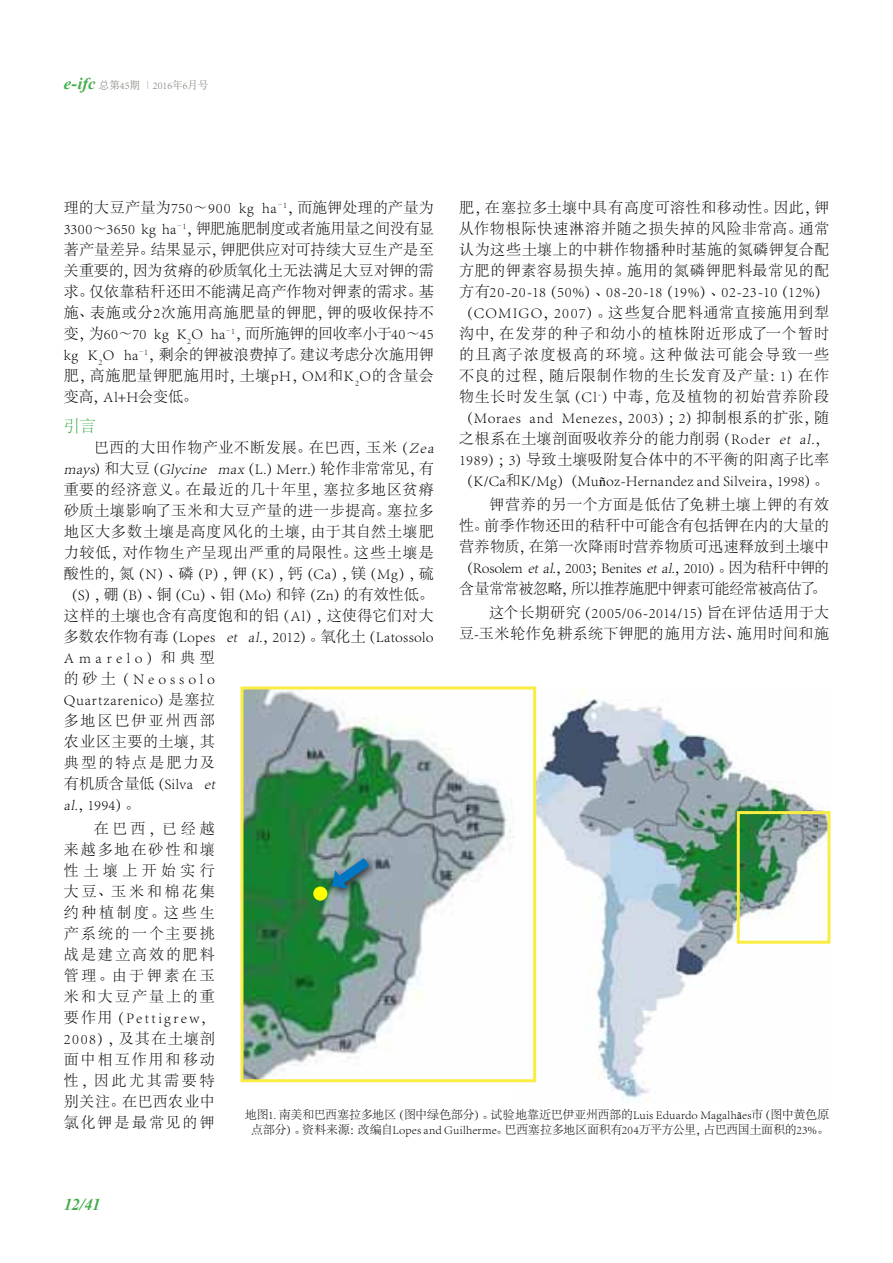
<style>
.page{position:relative;width:893px;height:1263px;background:#fff}
.page>*{position:absolute;margin:0;border:0;box-sizing:border-box;transform-origin:0 0}
.t1{font:italic 700 16.5px "Times New Roman";color:#41ad49}
.t2{font:300 16.5px "Adobe Song Std";color:#41ad49}
.t3{font:300 15px/21px "Adobe Song Std";letter-spacing:.035em;color:#000;text-align:justify}
.t4{font:300 12px/14.4px "Adobe Song Std";letter-spacing:-.005em;color:#000;text-align:center}
.t5{font:300 10.5px "Adobe Song Std";color:#746f68}
.s1{font-family:"Times New Roman";font-weight:700;font-style:italic;font-size:16.5px;color:#41ad49}
.s2{font-style:italic}
.s3{font-family:"Times New Roman";font-weight:400;font-size:13.5px}
.s4{font-family:"Times New Roman";font-weight:400;font-size:10.5px}
</style>
<div class="page">
<img style="left:519px;top:688px;width:307px;height:414px">
<img style="left:244px;top:690px;width:288px;height:388px">
<div style="left:240px;top:686px;width:296px;height:396px;border:3px solid #f9ed44"></div>
<div style="left:737px;top:811px;width:93px;height:133px;border:3px solid #f9ed44"></div>
<div style="left:313px;top:886px;width:14px;height:15px;background:#ff0;border-radius:50%"></div>
<div style="left:326px;top:853px;width:53px;height:45px;background:#000;opacity:.75"></div>
<svg style="left:327px;top:849px;width:52px;height:44px;background:#658d98"></svg>
<p class="t5" style="left:64px;top:80px;width:146px"><span class="s1">e-ifc</span> 总第45期 ∣2016年6月号</p>
<p class="t3" style="left:459px;top:197px;width:371px">肥，在塞拉多土壤中具有高度可溶性和移动性。因此，钾从作物根际快速淋溶并随之损失掉的风险非常高。通常认为这些土壤上的中耕作物播种时基施的氮磷钾复合配方肥的钾素容易损失掉。施用的氮磷钾肥料最常见的配方有20-20-18（50%）、08-20-18（19%）、02-23-10（12%）（COMIGO，2007）。这些复合肥料通常直接施用到犁沟中，在发芽的种子和幼小的植株附近形成了一个暂时的且离子浓度极高的环境。这种做法可能会导致一些不良的过程，随后限制作物的生长发育及产量：1）在作物生长时发生氯（Cl<sup>-</sup>）中毒，危及植物的初始营养阶段（Moraes and Menezes，2003）；2）抑制根系的扩张，随之根系在土壤剖面吸收养分的能力削弱（Roder <span class="s2">et al.</span>，1989）；3）导致土壤吸附复合体中的不平衡的阳离子比率（K/Ca和K/Mg）（Mu<span class="s3">ñ</span>oz-Hernandez and Silveira，1998）。</p>
<p class="t3" style="left:459px;top:494px;width:371px;text-indent:30px">钾营养的另一个方面是低估了免耕土壤上钾的有效性。前季作物还田的秸秆中可能含有包括钾在内的大量的营养物质，在第一次降雨时营养物质可迅速释放到土壤中（Rosolem <span class="s2">et al.</span>，2003；Benites <span class="s2">et al.</span>，2010）。因为秸秆中钾的含量常常被忽略，所以推荐施肥中钾素可能经常被高估了。</p>
<p class="t3" style="left:459px;top:602px;width:371px;text-align:right">这个长期研究（2005/06-2014/15）旨在评估适用于大<br>豆-玉米轮作免耕系统下钾肥的施用方法、施用时间和施</p>
<p class="t3" style="left:64px;top:197px;width:371px">理的大豆产量为750～900 kg ha<sup>–1</sup>，而施钾处理的产量为3300～3650 kg ha<sup>–1</sup>，钾肥施肥制度或者施用量之间没有显著产量差异。结果显示，钾肥供应对可持续大豆生产是至关重要的，因为贫瘠的砂质氧化土无法满足大豆对钾的需求。仅依靠秸秆还田不能满足高产作物对钾素的需求。基施、表施或分2次施用高施肥量的钾肥，钾的吸收保持不变，为60～70 kg K<sub>2</sub>O ha<sup>–1</sup>，而所施钾的回收率小于40～45 kg K<sub>2</sub>O ha<sup>–1</sup>，剩余的钾被浪费掉了。建议考虑分次施用钾肥，高施肥量钾肥施用时，土壤pH，OM和K<sub>2</sub>O的含量会变高，Al+H会变低。</p>
<p class="t2" style="left:64px;top:417px;width:34px">引言</p>
<p class="t3" style="left:64px;top:437px;width:374px;text-align:left;text-indent:30px">巴西的大田作物产业不断发展。在巴西，玉米（<span class="s2">Zea mays</span>）和大豆（<span class="s2">Glycine max</span>（L.）Merr.）轮作非常常见，有重要的经济意义。在最近的几十年里，塞拉多地区贫瘠砂质土壤影响了玉米和大豆产量的进一步提高。塞拉多地区大多数土壤是高度风化的土壤，由于其自然土壤肥力较低，对作物生产呈现出严重的局限性。这些土壤是酸性的，氮（N）、磷（P），钾（K），钙（Ca），镁（Mg），硫（S），硼（B）、铜（Cu）、钼（Mo）和锌（Zn）的有效性低。这样的土壤也含有高度饱和的铝（Al），这使得它们对大多数农作物有毒（Lopes <span class="s2">et al.</span>，2012）。氧化土（Latossolo<br>Amarelo）和典型<br>的砂土（Neossolo<br>Quartzarenico）是塞拉<br>多地区巴伊亚州西部<br>农业区主要的土壤，其<br>典型的特点是肥力及<br>有机质含量低（Silva <span class="s2">et<br>al.</span>，1994）。</p>
<p class="t3" style="left:64px;top:818px;width:153px;text-indent:30px">在巴西，已经越来越多地在砂性和壤性土壤上开始实行大豆、玉米和棉花集约种植制度。这些生产系统的一个主要挑战是建立高效的肥料管理。由于钾素在玉米和大豆产量上的重要作用（Pettigrew，2008），及其在土壤剖面中相互作用和移动性，因此尤其需要特别关注。在巴西农业中氯化钾是最常见的钾</p>
<p class="t4" style="left:245px;top:1108px;width:586px">地图1. 南美和巴西塞拉多地区（图中绿色部分）。试验地靠近巴伊亚州西部的Luis Eduardo Magalh<span class="s4">ã</span>es市（图中黄色原点部分）。资料来源：改编自Lopes and Guilherme。巴西塞拉多地区面积有204万平方公里，占巴西国土面积的23%。</p>
<p class="t1" style="left:64px;top:1193px;width:38px">12/41</p>
</div>
